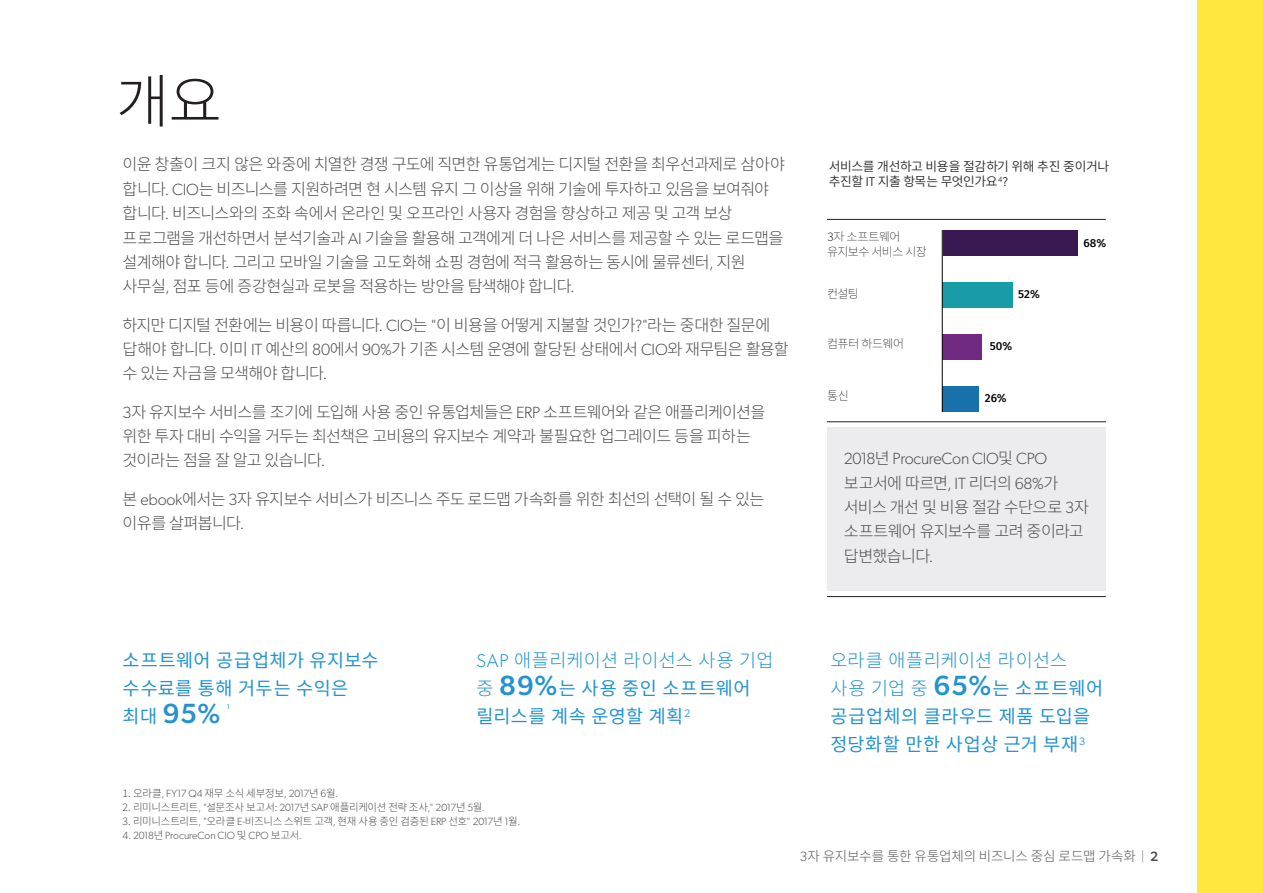
<style>
.page{position:relative;width:1263px;height:893px;background:#fff}
.page>*{position:absolute;margin:0;border:0;box-sizing:border-box;transform-origin:0 0}
.Main_Headline{font:300 58.05px "Source Han Sans KR";color:#231f20}
.Subtitle{font:500 27.9px "Gibson";color:#2293d2}
.Subtitle-2{font:18.6px/27.9px "Source Han Sans KR";letter-spacing:.025em;color:#2293d2}
.Body_Copy_16pt__12{font:300 16.2px/24.3px "Source Han Sans KR";letter-spacing:-.05em;color:#4b4c4d}
.t1{font:300 13.5px "Source Han Sans KR";letter-spacing:-.015em;color:#57585a}
.t2{font:12.75px/15.3px "Source Han Sans KR";letter-spacing:-.03em;color:#2a2928}
.Body_Copy_16pt__12-2{font:200 12px/15px "Source Han Sans KR";letter-spacing:-.04em;color:#040503}
.t3{font:500 11.55px "Fira Sans";color:#040503}
.Subtitle-3{font:10.8px "Gibson";color:#2293d2}
.t4{font:300 10.5px "Source Han Sans KR";letter-spacing:-.03em;color:#4b4c4d}
.t5{font:300 10.5px "Gibson";letter-spacing:-.01em;color:#4b4c4d}
.s1{font-family:"Gibson"}
.s2{font-family:"Gibson";font-weight:100}
.s3{font-family:"Source Han Sans KR";font-weight:400;font-size:18.6px}
.s4{font-family:"Gibson";font-weight:300}
.s5{font-weight:300}
.s6{font-family:"Gibson";font-weight:500;font-size:27.9px}
.s7{font-family:"Source Han Sans KR"}
.s8{font-family:"Gibson";color:#808285}
.s9{font-family:"Gibson";font-weight:500;color:#4b4c4d}
</style>
<div class="page">
<div style="left:827px;top:427px;width:279px;height:164px;background:#ececee"></div>
<div style="left:1197px;top:0;width:65px;height:893px;background:#ffe740"></div>
<hr style="left:827px;top:219px;width:279px;height:1px;background:#231f20">
<hr style="left:827px;top:421px;width:279px;height:1px;background:#231f20">
<hr style="left:827px;top:596px;width:279px;height:1px;background:#231f20">
<div style="left:942px;top:386px;width:37px;height:26px;background:#1971ab"></div>
<div style="left:942px;top:334px;width:40px;height:26px;background:#702a82"></div>
<div style="left:942px;top:282px;width:71px;height:26px;background:#179ca8"></div>
<div style="left:942px;top:230px;width:135px;height:26px;background:#3a1952"></div>
<hr style="left:942px;top:230px;width:1px;height:182px;background:#040503">
<p class="Main_Headline" style="left:116px;top:68px;width:107px">개요</p>
<p class="Body_Copy_16pt__12" style="left:123px;top:153px;width:664px">이윤 창출이 크지 않은 와중에 치열한 경쟁 구도에 직면한 유통업계는 디지털 전환을 최우선과제로 삼아야 합니다<span class="s1">. CIO</span>는 비즈니스를 지원하려면 현 시스템 유지 그 이상을 위해 기술에 투자하고 있음을 보여줘야 합니다<span class="s1">.</span> 비즈니스와의 조화 속에서 온라인 및 오프라인 사용자 경험을 향상하고 제공 및 고객 보상 프로그램을 개선하면서 분석기술과 <span class="s1">AI</span> 기술을 활용해 고객에게 더 나은 서비스를 제공할 수 있는 로드맵을 설계해야 합니다<span class="s1">.</span> 그리고 모바일 기술을 고도화해 쇼핑 경험에 적극 활용하는 동시에 물류센터<span class="s1">,</span> 지원 사무실<span class="s1">,</span> 점포 등에 증강현실과 로봇을 적용하는 방안을 탐색해야 합니다<span class="s1">.</span></p>
<p class="Body_Copy_16pt__12" style="left:123px;top:313px;width:667px">하지만 디지털 전환에는 비용이 따릅니다<span class="s1">. CIO</span>는 <span class="s1">"</span>이 비용을 어떻게 지불할 것인가<span class="s1">?"</span>라는 중대한 질문에 답해야 합니다<span class="s1">.</span> 이미 <span class="s1">IT</span> 예산의 <span class="s1">80</span>에서 <span class="s1">90%</span>가 기존 시스템 운영에 할당된 상태에서 <span class="s1">CIO</span>와 재무팀은 활용할 수 있는 자금을 모색해야 합니다<span class="s1">.</span></p>
<p class="Body_Copy_16pt__12" style="left:123px;top:400px;width:644px"><span class="s1">3</span>자 유지보수 서비스를 조기에 도입해 사용 중인 유통업체들은 <span class="s1">ERP</span> 소프트웨어와 같은 애플리케이션을 위한 투자 대비 수익을 거두는 최선책은 고비용의 유지보수 계약과 불필요한 업그레이드 등을 피하는 것이라는 점을 잘 알고 있습니다<span class="s1">.</span></p>
<p class="Body_Copy_16pt__12" style="left:123px;top:487px;width:643px">본 <span class="s1">ebook</span>에서는 <span class="s1">3</span>자 유지보수 서비스가 비즈니스 주도 로드맵 가속화를 위한 최선의 선택이 될 수 있는 이유를 살펴봅니다<span class="s1">.</span></p>
<p class="t2" style="left:829px;top:159px;width:282px">서비스를 개선하고 비용을 절감하기 위해 추진 중이거나 추진할 <span class="s1">IT</span> 지출 항목는 무엇인가요<sup>4</sup><span class="s1">?</span></p>
<p class="Body_Copy_16pt__12-2" style="left:827px;top:229px;width:101px"><span class="s2">3</span>자 소프트웨어 유지보수 서비스 시장</p>
<p class="Body_Copy_16pt__12-2" style="left:827px;top:286px;width:33px">컨설팅</p>
<p class="Body_Copy_16pt__12-2" style="left:827px;top:337px;width:79px">컴퓨터 하드웨어</p>
<p class="Body_Copy_16pt__12-2" style="left:827px;top:389px;width:23px">통신</p>
<p class="t3" style="left:1018px;top:285px;width:23px">52%</p>
<p class="t3" style="left:990px;top:337px;width:24px">50%</p>
<p class="t3" style="left:985px;top:389px;width:23px">26%</p>
<p class="t3" style="left:1083px;top:234px;width:24px">68%</p>
<p class="Body_Copy_16pt__12" style="left:844px;top:446px;width:247px"><span class="s1">2018</span>년 <span class="s1">ProcureCon CIO</span>및 <span class="s1">CPO </span>보고서에 따르면<span class="s1">, IT</span> 리더의 <span class="s1">68%</span>가 서비스 개선 및 비용 절감 수단으로 <span class="s1">3</span>자 소프트웨어 유지보수를 고려 중이라고 답변했습니다<span class="s1">.</span></p>
<p class="Subtitle-2" style="left:123px;top:647px;width:258px">소프트웨어 공급업체가 유지보수 수수료를 통해 거두는 수익은</p>
<p class="Subtitle" style="left:123px;top:696px;width:99px"><span class="s3">최대</span> 95%</p>
<p class="Subtitle-3" style="left:226px;top:702px;width:5px">¹</p>
<p class="Subtitle-2" style="left:476px;top:647px;width:298px"><span class="s4">SAP</span> <span class="s5">애플리케이션 라이선스 사용 기업 중</span> <span class="s6">89%</span>는 사용 중인 소프트웨어 릴리스를 계속 운영할 계획<sup>2</sup></p>
<p class="Subtitle-2" style="left:830px;top:647px;width:274px"><span class="s5">오라클 애플리케이션 라이선스 사용 기업 중</span> <span class="s6">65%</span>는 소프트웨어 공급업체의 클라우드 제품 도입을 정당화할 만한 사업상 근거 부재<sup>3</sup></p>
<p class="t4" style="left:123px;top:787px;width:217px">1. 오라클<span class="s1">, FY17 Q4</span> 재무 소식 세부정보<span class="s1">, 2017</span>년 <span class="s1">6</span>월<span class="s1">.</span></p>
<p class="t4" style="left:123px;top:801px;width:364px">2. 리미니스트리트<span class="s1">, "</span>설문조사 보고서<span class="s1">: 2017</span>년 <span class="s1">SAP</span> 애플리케이션 전략 조사<span class="s1">," 2017</span>년 <span class="s1">5</span>월<span class="s1">.</span></p>
<p class="t4" style="left:123px;top:815px;width:399px">3. 리미니스트리트<span class="s1">, "</span>오라클 <span class="s1">E-</span>비즈니스 스위트 고객<span class="s1">,</span> 현재 사용 중인 검증된 <span class="s1">ERP</span> 선호<span class="s1">" 2017</span>년 <span class="s1">1</span>월<span class="s1">.</span></p>
<p class="t5" style="left:123px;top:829px;width:181px">4. 2018<span class="s7">년</span> ProcureCon CIO <span class="s7">및</span> CPO <span class="s7">보고서</span>.</p>
<p class="t1" style="left:800px;top:848px;width:360px"><span class="s1">3</span>자 유지보수를 통한 유통업체의 비즈니스 중심 로드맵 가속화 <span class="s8">|</span> <span class="s9">2</span></p>
</div>
